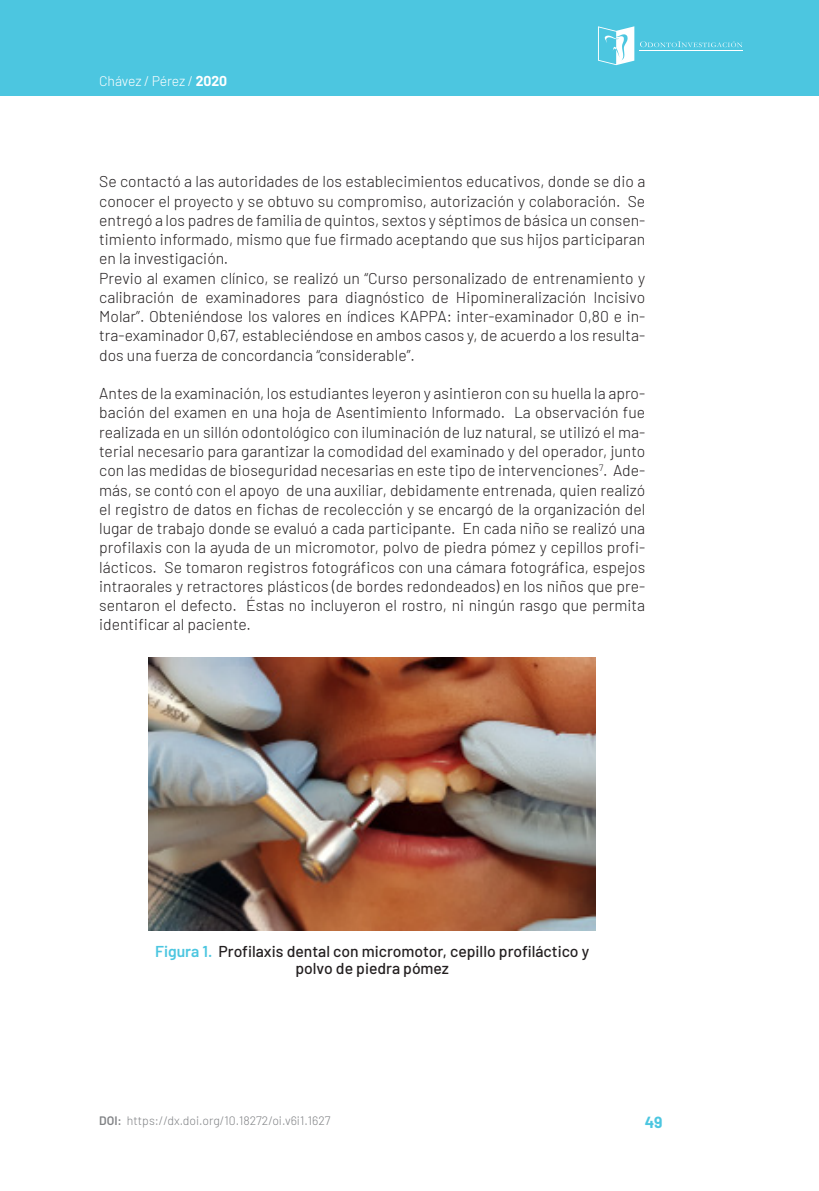
<style>
.page{position:relative;width:819px;height:1191px;background:#fff}
.page>*{position:absolute;margin:0;border:0;box-sizing:border-box;transform-origin:0 0}
.texto{font:300 15.75px/19.2px "Barlow";color:#231f20;text-align:justify}
.pie{font:500 15.75px/17.5px "Barlow";color:#231f20;text-align:center}
.t1{font:700 15.75px "Barlow";color:#4cc6e0}
.t2{font:300 14px "Barlow";letter-spacing:-.01em;color:#fff}
.t3{font:300 12.25px "Barlow";color:#808285}
.s1{font-weight:700}
.s2{font-weight:600;color:#4cc6e0}
.s3{font-weight:600}
</style>
<div class="page">
<div style="left:0;top:0;width:819px;height:96px;background:#4cc6e0"></div>
<svg style="left:640px;top:41px;width:102px;height:6px"></svg>
<hr style="left:639px;top:50px;width:104px;height:1px;background:#fff">
<svg style="left:598px;top:26px;width:36px;height:39px"></svg>
<img style="left:149px;top:657px;width:446px;height:273px">
<p class="t2" style="left:99px;top:71px;width:129px">Chávez / Pérez / <span class="s1">2020</span></p>
<p class="texto" style="left:99px;top:171px;width:547px">Se contactó a las autoridades de los establecimientos educativos, donde se dio a conocer el proyecto y se obtuvo su compromiso, autorización y colaboración. Se entregó a los padres de familia de quintos, sextos y séptimos de básica un consen&shy;timiento informado, mismo que fue firmado aceptando que sus hijos participaran en la investigación.</p>
<p class="texto" style="left:99px;top:267px;width:547px">Previo al examen clínico, se realizó un “Curso personalizado de entrenamiento y calibración de examinadores para diagnóstico de Hipomineralización Incisivo Molar”. Obteniéndose los valores en índices KAPPA: inter-examinador 0,80 e in&shy;tra-examinador 0,67, estableciéndose en ambos casos y, de acuerdo a los resulta&shy;dos una fuerza de concordancia “considerable”.</p>
<p class="texto" style="left:99px;top:383px;width:547px">Antes de la examinación, los estudiantes leyeron y asintieron con su huella la apro&shy;bación del examen en una hoja de Asentimiento Informado. La observación fue realizada en un sillón odontológico con iluminación de luz natural, se utilizó el ma&shy;terial necesario para garantizar la comodidad del examinado y del operador, junto con las medidas de bioseguridad necesarias en este tipo de intervenciones<sup>7</sup>. Ade&shy;más, se contó con el apoyo de una auxiliar, debidamente entrenada, quien realizó el registro de datos en fichas de recolección y se encargó de la organización del lugar de trabajo donde se evaluó a cada participante. En cada niño se realizó una profilaxis con la ayuda de un micromotor, polvo de piedra pómez y cepillos profi&shy;lácticos. Se tomaron registros fotográficos con una cámara fotográfica, espejos intraorales y retractores plásticos (de bordes redondeados) en los niños que pre&shy;sentaron el defecto. Éstas no incluyeron el rostro, ni ningún rasgo que permita identificar al paciente.</p>
<p class="pie" style="left:155px;top:941px;width:435px"><span class="s2">Figura 1.</span> Profilaxis dental con micromotor, cepillo profiláctico y polvo de piedra pómez</p>
<p class="t3" style="left:99px;top:1111px;width:233px"><span class="s3">DOI:</span> https://dx.doi.org/10.18272/oi.v6i1.1627</p>
<p class="t1" style="left:644px;top:1110px;width:19px">49</p>
</div>
